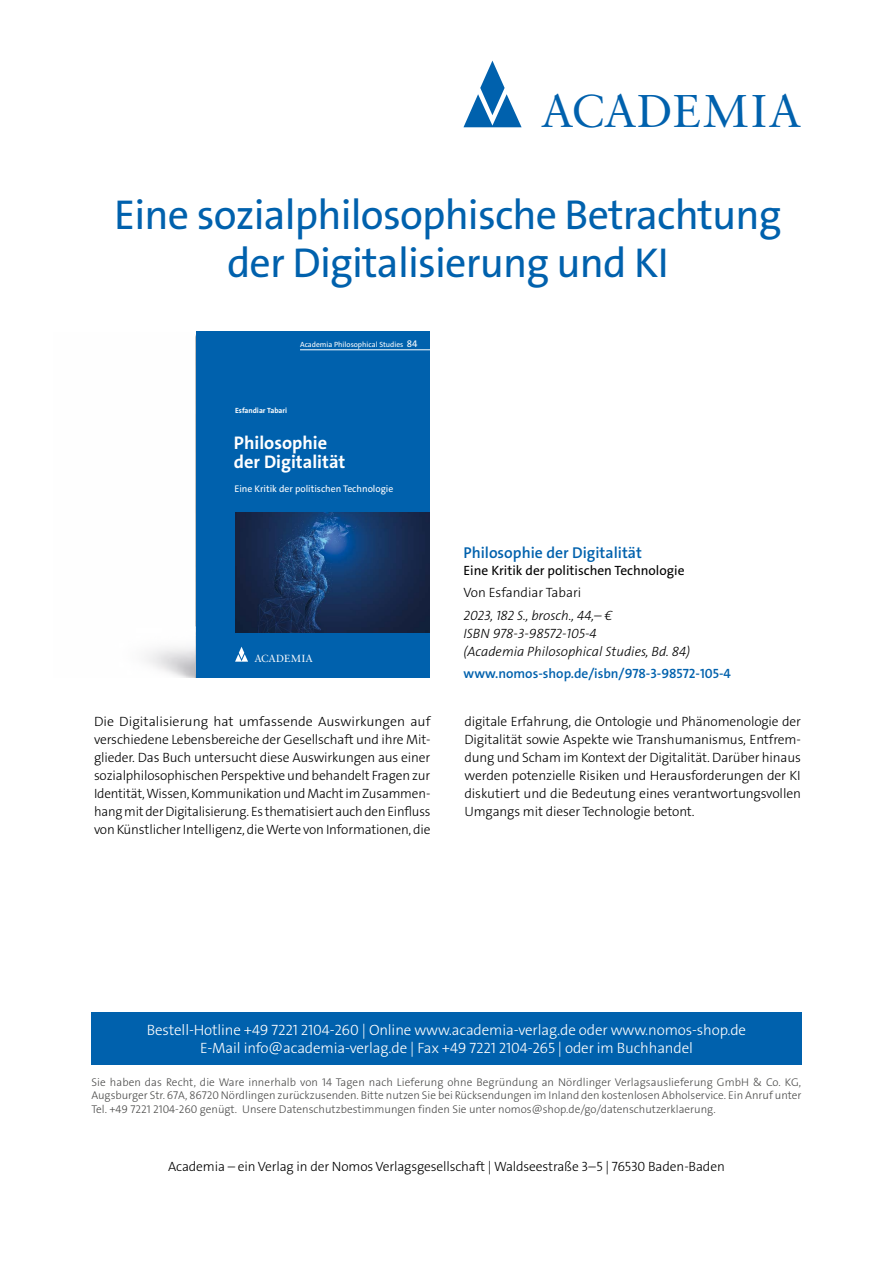
<style>
.page{position:relative;width:893px;height:1263px;background:#fff}
.page>*{position:absolute;margin:0;border:0;box-sizing:border-box;transform-origin:0 0}
.t1{font:45.9px "Sabon LT Std";letter-spacing:.01em;color:#0061ad}
.t2{font:42px/48px "The Sans Os F";letter-spacing:-.02em;color:#0061ad;text-align:center}
.t3{font:700 18.3px/19.4px "The Sans C5";color:#fff}
.t4{font:600 15.75px "The Sans Os F";color:#0061ad}
.t5{font:300 15px/18px "The Sans Os F";letter-spacing:-.01em;color:#fff;text-align:center}
.t6{font:300 13.5px/18px "The Sans Os F";letter-spacing:-.01em;color:#000;text-align:justify}
.t7{font:italic 300 13.5px/18px "The Sans Os F";color:#000}
.t8{font:600 13.5px "The Sans Os F";color:#0061ad}
.t9{font:13.5px "The Sans Os F";color:#000}
.t10{font:300 11.25px/13.5px "The Sans Os F";color:#4a4a49;text-align:justify}
.t11{font:10.35px "Sabon LT Std";letter-spacing:.01em;color:#fff}
.t12{font:9.75px "The Sans C5";color:#fff}
.t13{font:7.5px "The Sans C5";color:#fff}
.t14{font:700 7.5px "The Sans C5";color:#fff}
.s1{font-size:9.75px}
</style>
<div class="page">
<div style="left:91px;top:1012px;width:710px;height:52px;background:#0061ad"></div>
<svg style="left:463px;top:61px;width:59px;height:66px"></svg>
<img style="left:146px;top:335px;width:50px;height:343px">
<div style="left:196px;top:331px;width:234px;height:347px;background:#0061ad"></div>
<svg style="left:235px;top:647px;width:13px;height:15px"></svg>
<hr style="left:300px;top:349px;width:130px;height:1px;background:#fff">
<img style="left:235px;top:512px;width:195px;height:121px">
<h1 class="t1" style="left:541px;top:84px;width:262px">ACADEMIA</h1>
<h2 class="t2" style="left:114px;top:191px;width:669px">Eine sozialphilosophische Betrachtung der Digitalisierung und KI</h2>
<p class="t13" style="left:300px;top:340px;width:119px">Academia Philosophical Studies <span class="s1">84</span></p>
<p class="t14" style="left:235px;top:406px;width:54px">Esfandiar Tabari</p>
<h3 class="t3" style="left:234px;top:433px;width:113px">Philosophie der Digitalität</h3>
<p class="t12" style="left:234px;top:482px;width:160px">Eine Kritik der politischen Technologie</p>
<p class="t11" style="left:254px;top:652px;width:60px">ACADEMIA</p>
<p class="t4" style="left:463px;top:542px;width:180px">Philosophie der Digitalität</p>
<p class="t9" style="left:463px;top:562px;width:223px">Eine Kritik der politischen Technologie</p>
<p class="t6" style="left:463px;top:584px;width:119px">Von Esfandiar Tabari</p>
<p class="t7" style="left:463px;top:606px;width:228px">2023, 182 S., brosch., 44,– €<br>ISBN 978-3-98572-105-4<br>(Academia Philosophical Studies, Bd. 84)</p>
<p class="t8" style="left:463px;top:664px;width:269px">www.nomos-shop.de/isbn/978-3-98572-105-4</p>
<p class="t6" style="left:94px;top:713px;width:338px">Die Digitalisierung hat umfassende Auswirkungen auf verschiedene Lebensbereiche der Gesellschaft und ihre Mit&shy;glieder. Das Buch untersucht diese Auswirkungen aus einer sozialphilosophischen Perspektive und behandelt Fragen zur Identität, Wissen, Kommunikation und Macht im Zusammen&shy;hang mit der Digitalisierung. Es thematisiert auch den Einfluss von Künstlicher Intelligenz, die Werte von Informationen, die</p>
<p class="t6" style="left:464px;top:713px;width:338px">digitale Erfahrung, die Ontologie und Phänomenologie der Digitalität sowie Aspekte wie Transhumanismus, Entfrem&shy;dung und Scham im Kontext der Digitalität. Darüber hinaus werden potenzielle Risiken und Herausforderungen der KI diskutiert und die Bedeutung eines verantwortungsvollen Umgangs mit dieser Technologie betont.</p>
<p class="t5" style="left:147px;top:1021px;width:601px">Bestell-Hotline +49 7221 2104-260 | Online www.academia-verlag.de oder www.nomos-shop.de<br>E-Mail info@academia-verlag.de | Fax +49 7221 2104-265 | oder im Buchhandel</p>
<p class="t10" style="left:91px;top:1075px;width:712px">Sie haben das Recht, die Ware innerhalb von 14 Tagen nach Lieferung ohne Begründung an Nördlinger Verlagsauslieferung GmbH &amp; Co. KG, Augsburger Str. 67A, 86720 Nördlingen zurückzusenden. Bitte nutzen Sie bei Rücksendungen im Inland den kostenlosen Abholservice. Ein Anruf unter Tel. +49 7221 2104-260 genügt. Unsere Datenschutzbestimmungen finden Sie unter nomos@shop.de/go/datenschutzerklaerung.</p>
<p class="t6" style="left:168px;top:1157px;width:558px">Academia – ein Verlag in der Nomos Verlagsgesellschaft | Waldseestraße 3–5 | 76530 Baden-Baden</p>
</div>
